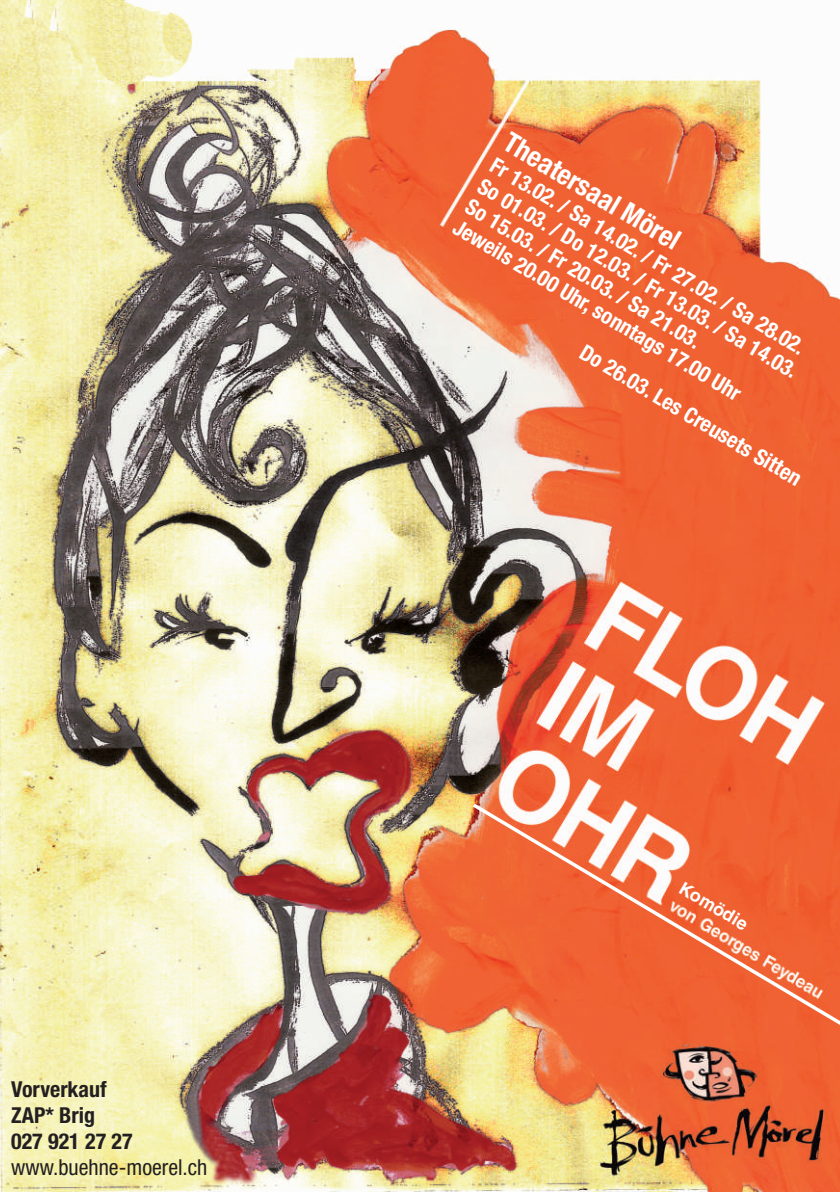
<style>
.page{position:relative;width:840px;height:1192px;background:#fff}
.page>*{position:absolute;margin:0;border:0;box-sizing:border-box;transform-origin:0 0}
.t1{font:700 condensed 28px "Helvetica Neue";color:#fff}
.t2{font:700 condensed 22px/24.4px "Helvetica Neue";color:#fff}
.t3{font:700 condensed 22px/26px "Helvetica Neue";color:#231f20}
.t4{font:condensed 22px "Helvetica Neue";color:#231f20}
.t5{font:700 18px "Helvetica";color:#fff}
</style>
<div class="page">
<img style="left:0;top:0;width:840px;height:1192px">
<svg style="left:527px;top:190px;width:4px;height:4px"></svg>
<svg style="left:568px;top:204px;width:17px;height:19px"></svg>
<svg style="left:690px;top:279px;width:20px;height:19px"></svg>
<svg style="left:570px;top:237px;width:45px;height:31px"></svg>
<svg style="left:653px;top:286px;width:12px;height:14px"></svg>
<svg style="left:712px;top:318px;width:15px;height:18px"></svg>
<svg style="left:747px;top:339px;width:26px;height:24px"></svg>
<svg style="left:586px;top:281px;width:4px;height:5px"></svg>
<svg style="left:627px;top:295px;width:17px;height:19px"></svg>
<svg style="left:669px;top:331px;width:4px;height:4px"></svg>
<svg style="left:641px;top:336px;width:16px;height:18px"></svg>
<svg style="left:683px;top:367px;width:44px;height:25px"></svg>
<svg style="left:589px;top:353px;width:14px;height:15px"></svg>
<svg style="left:625px;top:372px;width:17px;height:18px"></svg>
<svg style="left:693px;top:415px;width:11px;height:13px"></svg>
<p class="t3" style="left:11px;top:1078px;width:123px">Vorverkauf<br>ZAP* Brig<br>027 921 27 27</p>
<p class="t4" style="left:11px;top:1157px;width:198px">www.buehne-moerel.ch</p>
<p class="t1" style="left:512px;top:129px;width:132px;rotate:31deg">Theaters al</p>
<p class="t2" style="left:498px;top:154px;width:201px;rotate:31deg">Fr 13 02./ a 14 02. F</p>
<p class="t2" style="left:532px;top:202px;width:316px;text-indent:-54px;rotate:31deg">So 01.03. / D 12 03. / F 13.03. Sa .03.<br>0</p>
<p class="t1" style="left:596px;top:179px;width:105px;rotate:31deg">a Mörel</p>
<p class="t2" style="left:504px;top:214px;width:297px;line-height:23.8px;text-indent:-36px;rotate:31deg">So 15. 3. / Fr 20 03. / a 21 03.<br>e s 0. Uhr, sonnta s 17 00 hr</p>
<p class="t2" style="left:461px;top:216px;width:121px;rotate:31deg">Jew il 2 00</p>
<p class="t2" style="left:650px;top:245px;width:182px;rotate:31deg">/ r27 2./S 2 2</p>
<p class="t2" style="left:750px;top:305px;width:70px;rotate:31deg">a 8.0 .</p>
<p class="t2" style="left:587px;top:341px;width:255px;rotate:31deg">D 26. 3.Les C eus s i en</p>
<p class="t2" style="left:734px;top:429px;width:63px;rotate:31deg">et S tt</p>
<p class="t5" style="left:685px;top:880px;width:78px;rotate:31deg">Komödie</p>
</div>
